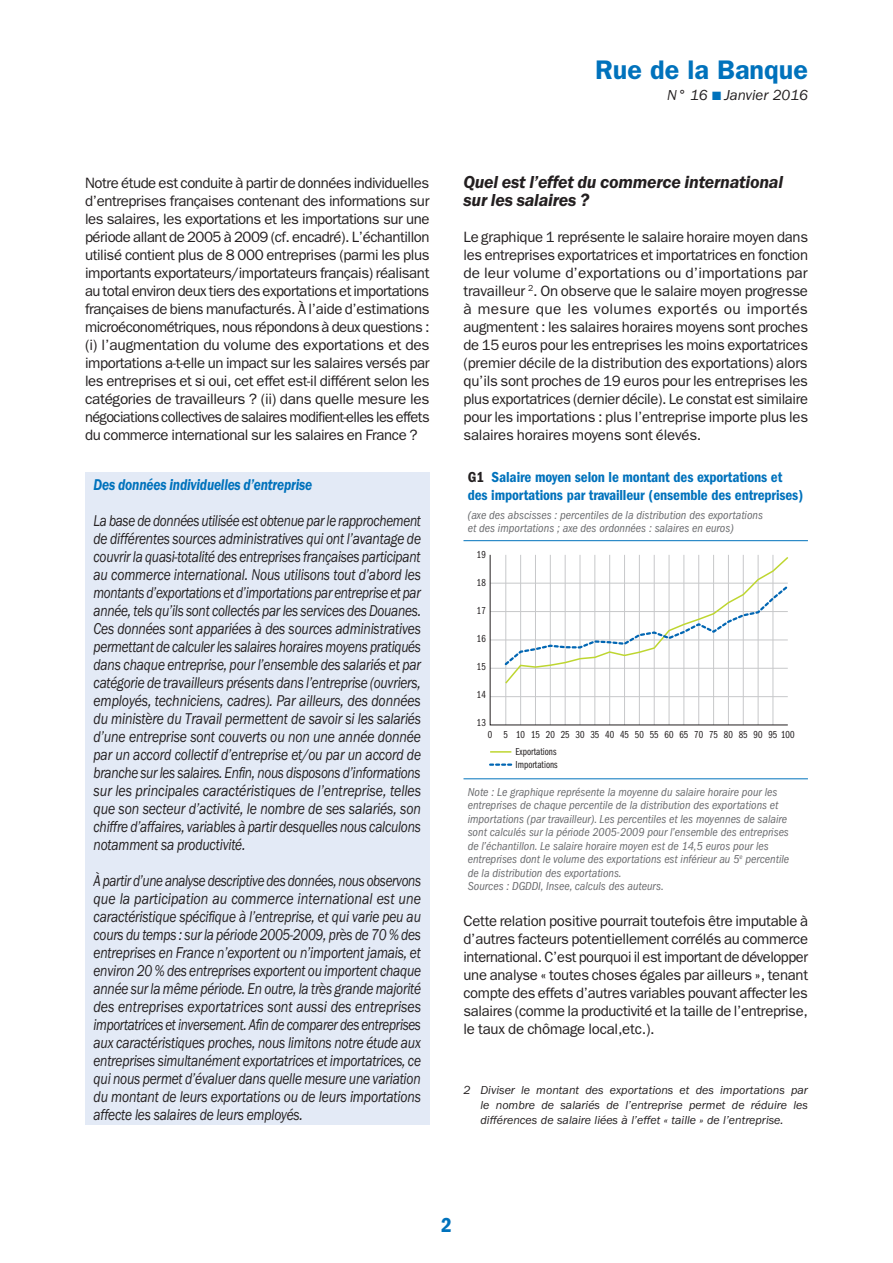
<style>
.page{position:relative;width:893px;height:1263px;background:#fff}
.page>*{position:absolute;margin:0;border:0;box-sizing:border-box;transform-origin:0 0}
.t1{font:600 27px "ITC Franklin Gothic Std";color:#0072bc}
.t2{font:21px "ITC Franklin Gothic Std Dm Cd";color:#0072bc}
.t3{font:italic 600 18px/18px "ITC Franklin Gothic Std";letter-spacing:-.015em;color:#231f20}
.t4{font:italic 16.2px/18px "ITC Franklin Gothic Std";letter-spacing:-.015em;color:#231f20;text-align:justify;scale:.82 1}
.t5{font:italic 16.2px/18px "ITC Franklin Gothic Std";letter-spacing:-.015em;color:#231f20;text-align:justify;scale:.81 1}
.t6{font:italic 600 16.2px "ITC Franklin Gothic Std";letter-spacing:-.015em;color:#0072bc;scale:.83 1}
.t7{font:15px/18px "ITC Franklin Gothic Std";letter-spacing:-.02em;color:#231f20;text-align:justify}
.t8{font:15px/18px "ITC Franklin Gothic Std Dm Cd";letter-spacing:-.01em;color:#0072bc}
.t9{font:italic 15px "ITC Franklin Gothic Std";color:#231f20}
.t10{font:italic condensed 12px/13.5px "ITC Franklin Gothic Std";color:#6c6d70}
.t11{font:italic 12px/15px "ITC Franklin Gothic Std";color:#231f20;text-align:justify}
.t12{font:10.5px/17px "ITC Franklin Gothic Std Bk Cp";color:#231f20}
.s1{color:#0072bc}
.s2{color:#231f20}
</style>
<div class="page">
<hr style="left:463px;top:778px;width:345px;height:1px;background:#0072bc">
<hr style="left:463px;top:540px;width:345px;height:1px;background:#0072bc">
<hr style="left:490px;top:751px;width:21px;height:2px;background:#bed630">
<svg style="left:490px;top:763px;width:21px;height:3px"></svg>
<svg style="left:489px;top:554px;width:299px;height:172px"></svg>
<div style="left:85px;top:472px;width:344px;height:652px;background:#e3eaf6"></div>
<h1 class="t1" style="left:595px;top:54px;width:214px">Rue de la Banque</h1>
<p class="t9" style="left:667px;top:86px;width:142px">N° 16 <span class="s1">■</span> Janvier 2016</p>
<p class="t7" style="left:85px;top:174px;width:346px">Notre étude est conduite à partir de données individuelles d’entreprises françaises contenant des informations sur les salaires, les exportations et les importations sur une période allant de 2005 à 2009 (cf. encadré). L’échantillon utilisé contient plus de 8 000 entreprises (parmi les plus importants exportateurs/importateurs français) réalisant au total environ deux tiers des exportations et importations françaises de biens manufacturés. À l’aide d’estimations microéconométriques, nous répondons à deux questions : (i) l’augmentation du volume des exportations et des importations a‑t‑elle un impact sur les salaires versés par les entreprises et si oui, cet effet est‑il différent selon les catégories de travailleurs ? (ii) dans quelle mesure les négociations collectives de salaires modifient‑elles les effets du commerce international sur les salaires en France ?</p>
<p class="t3" style="left:463px;top:173px;width:321px">Quel est l’effet du commerce international sur les salaires ?</p>
<p class="t7" style="left:463px;top:228px;width:346px">Le graphique 1 représente le salaire horaire moyen dans les entreprises exportatrices et importatrices en fonction de leur volume d’exportations ou d’importations par travailleur <sup>2</sup>. On observe que le salaire moyen progresse à mesure que les volumes exportés ou importés augmentent : les salaires horaires moyens sont proches de 15 euros pour les entreprises les moins exportatrices (premier décile de la distribution des exportations) alors qu’ils sont proches de 19 euros pour les entreprises les plus exportatrices (dernier décile). Le constat est similaire pour les importations : plus l’entreprise importe plus les salaires horaires moyens sont élevés.</p>
<p class="t8" style="left:468px;top:468px;width:337px"><span class="s2">G1</span> Salaire moyen selon le montant des exportations et des importations par travailleur (ensemble des entreprises)</p>
<p class="t10" style="left:468px;top:508px;width:297px">(axe des abscisses : percentiles de la distribution des exportations et des importations ; axe des ordonnées : salaires en euros)</p>
<p class="t6" style="left:94px;top:475px;width:265px">Des données individuelles d’entreprise</p>
<p class="t4" style="left:94px;top:512px;width:401px">La base de données utilisée est obtenue par le rapprochement de différentes sources administratives qui ont l’avantage de couvrir la quasi‑totalité des entreprises françaises participant au commerce international. Nous utilisons tout d’abord les montants d’exportations et d’importations par entreprise et par année, tels qu’ils sont collectés par les services des Douanes.<br>Ces données sont appariées à des sources administratives permettant de calculer les salaires horaires moyens pratiqués dans chaque entreprise, pour l’ensemble des salariés et par catégorie de travailleurs présents dans l’entreprise (ouvriers, employés, techniciens, cadres). Par ailleurs, des données du ministère du Travail permettent de savoir si les salariés d’une entreprise sont couverts ou non une année donnée par un accord collectif d’entreprise et/ou par un accord de branche sur les salaires. Enfin, nous disposons d’informations sur les principales caractéristiques de l’entreprise, telles que son secteur d’activité, le nombre de ses salariés, son chiffre d’affaires, variables à partir desquelles nous calculons notamment sa productivité.</p>
<p class="t5" style="left:94px;top:872px;width:406px">À partir d’une analyse descriptive des données, nous observons que la participation au commerce international est une caractéristique spécifique à l’entreprise, et qui varie peu au cours du temps : sur la période 2005‑2009, près de 70 % des entreprises en France n’exportent ou n’importent jamais, et environ 20 % des entreprises exportent ou importent chaque année sur la même période. En outre, la très grande majorité des entreprises exportatrices sont aussi des entreprises importatrices et inversement. Afin de comparer des entreprises aux caractéristiques proches, nous limitons notre étude aux entreprises simultanément exportatrices et importatrices, ce qui nous permet d’évaluer dans quelle mesure une variation du montant de leurs exportations ou de leurs importations affecte les salaires de leurs employés.</p>
<p class="t12" style="left:477px;top:546px;width:10px">19</p>
<p class="t12" style="left:477px;top:574px;width:10px">18</p>
<p class="t12" style="left:477px;top:602px;width:10px">17</p>
<p class="t12" style="left:477px;top:630px;width:10px">16</p>
<p class="t12" style="left:477px;top:658px;width:10px">15</p>
<p class="t12" style="left:477px;top:686px;width:10px">14</p>
<p class="t12" style="left:477px;top:714px;width:10px">13</p>
<p class="t12" style="left:488px;top:726px;width:6px">0</p>
<p class="t12" style="left:516px;top:726px;width:42px">10<br>Exportations</p>
<p class="t12" style="left:516px;top:756px;width:44px">Importations</p>
<p class="t12" style="left:504px;top:726px;width:6px">5</p>
<p class="t12" style="left:531px;top:726px;width:265px">15 20 25 30 35 40 45 50 55 60 65 70 75 80 85 90 95 100</p>
<p class="t10" style="left:468px;top:785px;width:323px">Note : Le graphique représente la moyenne du salaire horaire pour les entreprises de chaque percentile de la distribution des exportations et importations (par travailleur). Les percentiles et les moyennes de salaire sont calculés sur la période 2005‑2009 pour l’ensemble des entreprises de l’échantillon. Le salaire horaire moyen est de 14,5 euros pour les entreprises dont le volume des exportations est inférieur au 5<sup>e</sup> percentile de la distribution des exportations.<br>Sources : DGDDI, Insee, calculs des auteurs.</p>
<p class="t7" style="left:463px;top:912px;width:346px">Cette relation positive pourrait toutefois être imputable à d’autres facteurs potentiellement corrélés au commerce international. C’est pourquoi il est important de développer une analyse « toutes choses égales par ailleurs », tenant compte des effets d’autres variables pouvant affecter les salaires (comme la productivité et la taille de l’entreprise, le taux de chômage local,etc.).</p>
<p class="t11" style="left:480px;top:1083px;width:329px;text-indent:-17px">2 Diviser le montant des exportations et des importations par le nombre de salariés de l’entreprise permet de réduire les différences de salaire liées à l’effet « taille » de l’entreprise.</p>
<h2 class="t2" style="left:441px;top:1213px;width:12px">2</h2>
</div>
